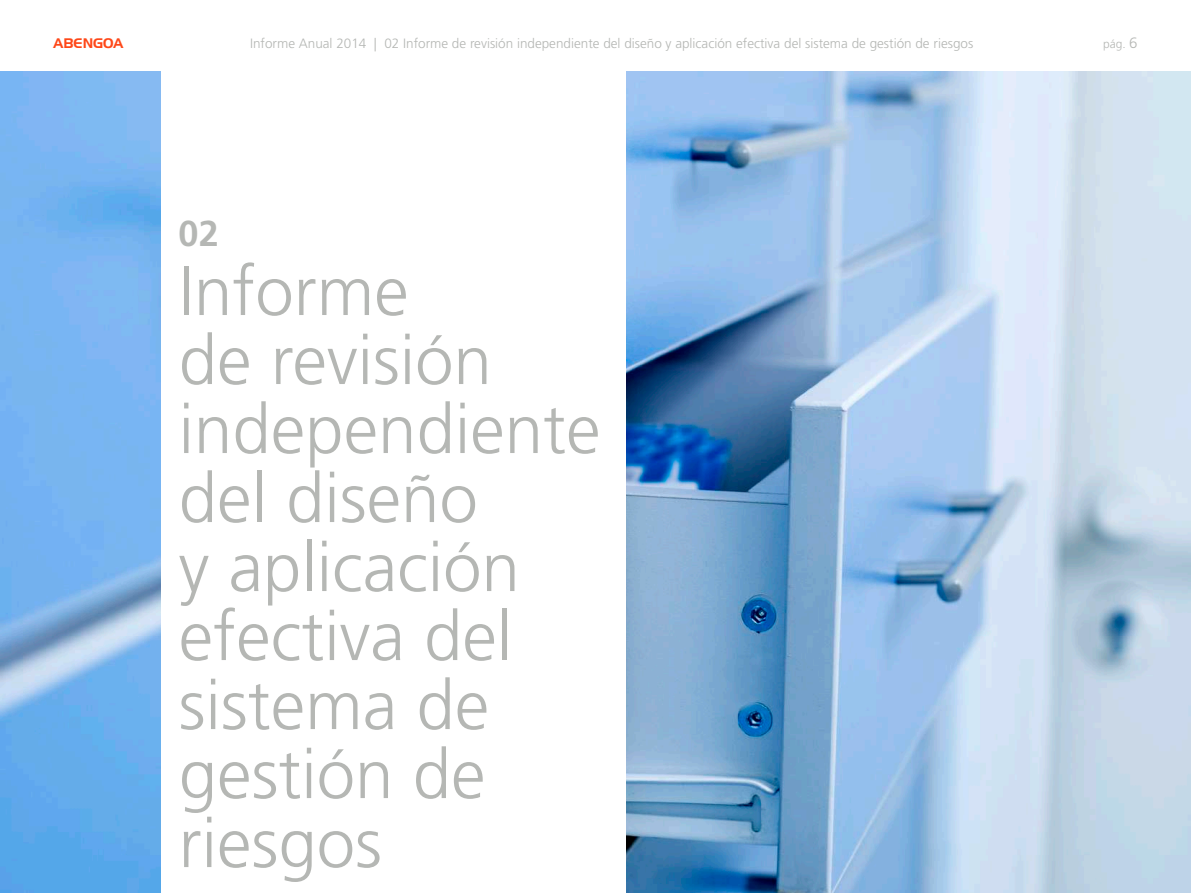
<style>
.page{position:relative;width:1191px;height:893px;background:#fff}
.page>*{position:absolute;margin:0;border:0;box-sizing:border-box;transform-origin:0 0}
.t1{font:300 69px/69px "Frutiger LT Std";color:#b5b7b4}
.t2{font:700 36px "Frutiger LT Std";color:#b5b7b4}
.t3{font:300 13.5px "Frutiger LT Std";color:#b5b7b4}
.t4{font:13.5px "Handel Gothic BT";color:#fe4819}
.t5{font:300 12px "Frutiger LT Std";color:#b5b7b4}
.s1{font-size:15px}
</style>
<div class="page">
<img style="left:0;top:71px;width:1191px;height:822px">
<div style="left:161px;top:71px;width:464px;height:822px;background:#fff"></div>
<p class="t4" style="left:54px;top:35px;width:71px">ABENGOA</p>
<p class="t3" style="left:250px;top:35px;width:724px">Informe Anual 2014 | 02 Informe de revisión independiente del diseño y aplicación efectiva del sistema de gestión de riesgos</p>
<p class="t5" style="left:1103px;top:37px;width:36px">pág. <span class="s1">6</span></p>
<h2 class="t2" style="left:179px;top:212px;width:42px">02</h2>
<h1 class="t1" style="left:179px;top:258px;width:423px">Informe<br>de revisión independiente del diseño<br>y aplicación efectiva del sistema de gestión de riesgos</h1>
</div>
